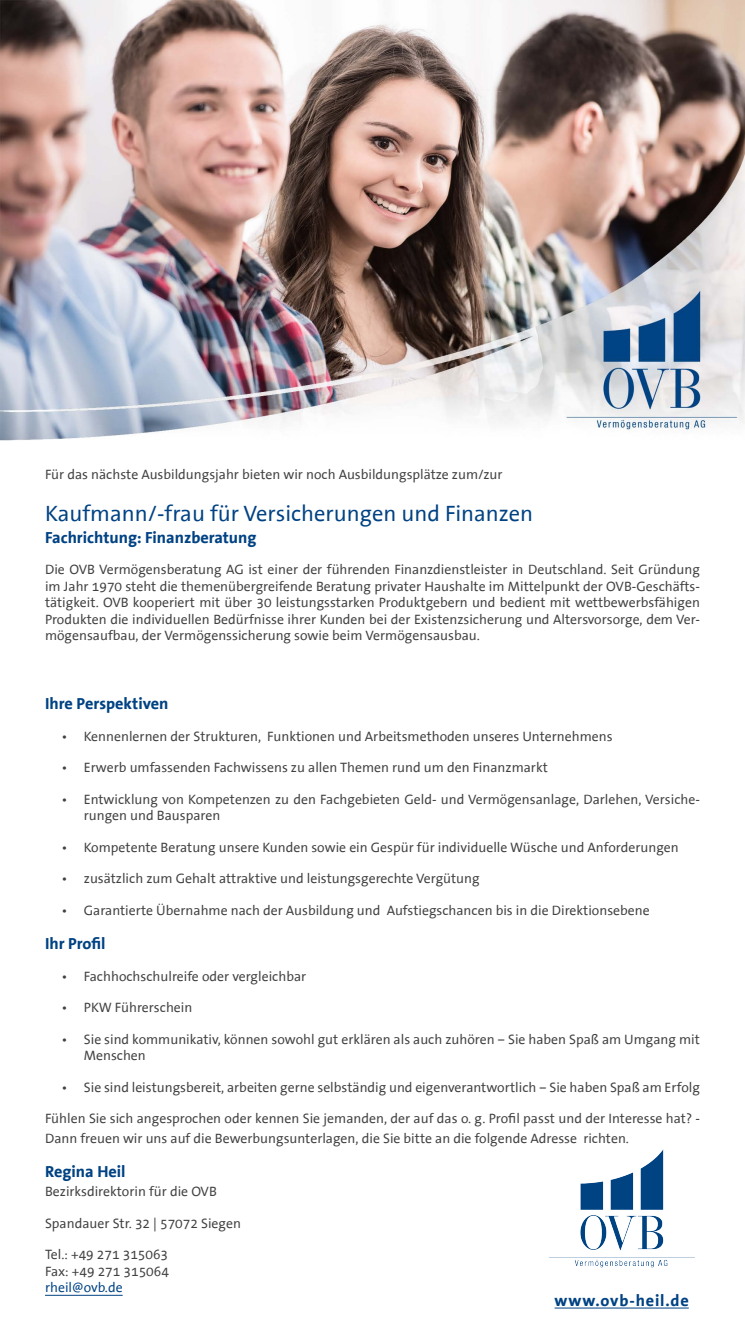
<style>
.page{position:relative;width:745px;height:1325px;background:#fff}
.page>*{position:absolute;margin:0;border:0;box-sizing:border-box;transform-origin:0 0}
.t1{font:22.5px "The Sans Office";color:#004283}
.t2{font:700 16.25px "The Sans Office";color:#004283}
.t3{font:700 16.25px "The Sans Office";letter-spacing:.05em;color:#004283}
.t4{font:13.75px/16.5px "The Sans Office";color:#404040}
.s1{color:#004283}
</style>
<div class="page">
<hr style="left:45px;top:1295px;width:78px;height:1px;background:#004283">
<hr style="left:554px;top:1308px;width:134px;height:1px;background:#004283">
<img style="left:0;top:0;width:744px;height:440px">
<img style="left:549px;top:1149px;width:146px;height:119px">
<p class="t4" style="left:45px;top:466px;width:459px">Für das nächste Ausbildungsjahr bieten wir noch Ausbildungsplätze zum/zur</p>
<p class="t1" style="left:45px;top:502px;width:489px">Kaufmann/-frau für Versicherungen und Finanzen</p>
<p class="t2" style="left:45px;top:529px;width:213px">Fachrichtung: Finanzberatung</p>
<p class="t4" style="left:45px;top:562px;width:656px;text-align:justify">Die OVB Vermögensberatung AG ist einer der führenden Finanzdienstleister in Deutschland. Seit Gründung im Jahr 1970 steht die themenübergreifende Beratung privater Haushalte im Mittelpunkt der OVB-Geschäfts&shy;tätigkeit. OVB kooperiert mit über 30 leistungsstarken Produktgebern und bedient mit wettbewerbsfähigen Produkten die individuellen Bedürfnisse ihrer Kunden bei der Existenzsicherung und Altersvorsorge, dem Ver&shy;mögensaufbau, der Vermögenssicherung sowie beim Vermögensausbau.</p>
<p class="t2" style="left:45px;top:695px;width:125px">Ihre Perspektiven</p>
<p class="t4" style="left:61px;top:728px;width:552px">• Kennenlernen der Strukturen, Funktionen und Arbeitsmethoden unseres Unternehmens</p>
<p class="t4" style="left:61px;top:760px;width:487px">• Erwerb umfassenden Fachwissens zu allen Themen rund um den Finanzmarkt</p>
<p class="t4" style="left:84px;top:791px;width:617px;text-indent:-22px">• Entwicklung von Kompetenzen zu den Fachgebieten Geld- und Vermögensanlage, Darlehen, Versiche&shy;rungen und Bausparen</p>
<p class="t4" style="left:61px;top:839px;width:618px">• Kompetente Beratung unsere Kunden sowie ein Gespür für individuelle Wüsche und Anforderungen</p>
<p class="t4" style="left:61px;top:871px;width:419px">• zusätzlich zum Gehalt attraktive und leistungsgerechte Vergütung</p>
<p class="t4" style="left:61px;top:902px;width:589px">• Garantierte Übernahme nach der Ausbildung und Aufstiegschancen bis in die Direktionsebene</p>
<p class="t2" style="left:45px;top:935px;width:62px">Ihr Profil</p>
<p class="t4" style="left:61px;top:968px;width:246px">• Fachhochschulreife oder vergleichbar</p>
<p class="t4" style="left:61px;top:1000px;width:132px">• PKW Führerschein</p>
<p class="t4" style="left:84px;top:1031px;width:617px;text-indent:-22px">• Sie sind kommunikativ, können sowohl gut erklären als auch zuhören – Sie haben Spaß am Umgang mit<br>Menschen</p>
<p class="t4" style="left:61px;top:1079px;width:639px">• Sie sind leistungsbereit, arbeiten gerne selbständig und eigenverantwortlich – Sie haben Spaß am Erfolg</p>
<p class="t4" style="left:45px;top:1109px;width:656px;line-height:19.5px">Fühlen Sie sich angesprochen oder kennen Sie jemanden, der auf das o. g. Profil passt und der Interesse hat? -<br>Dann freuen wir uns auf die Bewerbungsunterlagen, die Sie bitte an die folgende Adresse richten.</p>
<p class="t2" style="left:45px;top:1163px;width:82px">Regina Heil</p>
<p class="t4" style="left:45px;top:1184px;width:173px">Bezirksdirektorin für die OVB</p>
<p class="t4" style="left:45px;top:1215px;width:197px">Spandauer Str. 32 | 57072 Siegen</p>
<p class="t4" style="left:45px;top:1247px;width:125px;text-align:justify">Tel.: +49 271 315063<br>Fax: +49 271 315064 <span class="s1">rheil@ovb.de</span></p>
<p class="t3" style="left:554px;top:1292px;width:136px">www.ovb-heil.de</p>
</div>
